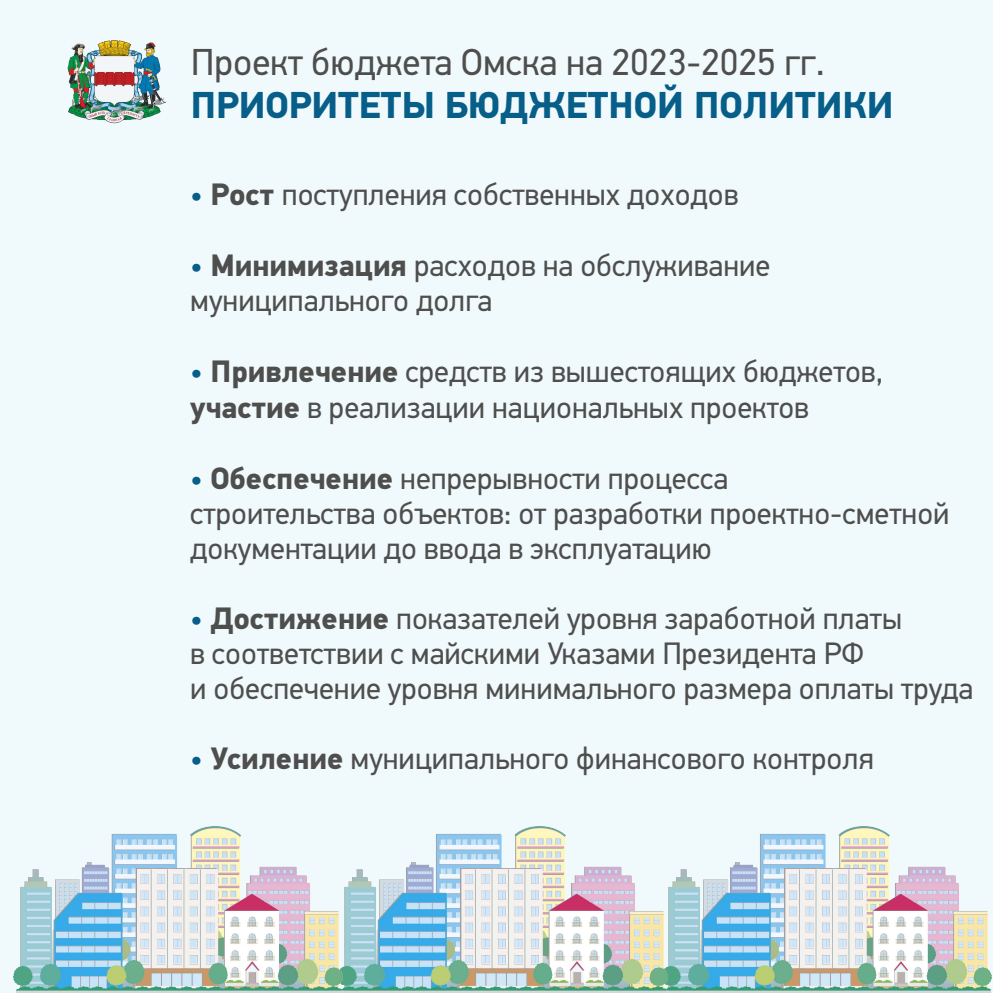
<style>
.page{position:relative;width:993px;height:993px;background:#fff}
.page>*{position:absolute;margin:0;border:0;box-sizing:border-box;transform-origin:0 0}
.t1{font:37.41px "PF Din Text Pro";color:#4e4e4d}
.t2{font:700 37.41px "PF Din Text Pro";color:#065e89}
.t3{font:30.87px/34.9px "PF Din Text Pro";color:#4e4e4d}
.s1{color:#065e89}
.s2{font-weight:700}
</style>
<div class="page">
<div style="left:0;top:0;width:992px;height:992px;background:#f0f9fc"></div>
<img style="left:67px;top:40px;width:100px;height:84px">
<img style="left:666px;top:826px;width:324px;height:166px">
<img style="left:343px;top:826px;width:323px;height:166px">
<img style="left:13px;top:826px;width:330px;height:166px">
<p class="t1" style="left:191px;top:46px;width:635px">Проект бюджета Омска на 2023-2025 гг.</p>
<p class="t2" style="left:191px;top:90px;width:704px">ПРИОРИТЕТЫ БЮДЖЕТНОЙ ПОЛИТИКИ</p>
<p class="t3" style="left:190px;top:180px;width:549px"><span class="s1">•</span> <span class="s2">Рост</span> поступления собственных доходов</p>
<p class="t3" style="left:190px;top:251px;width:581px;line-height:35.1px"><span class="s1">•</span> <span class="s2">Минимизация</span> расходов на обслуживание муниципального долга</p>
<p class="t3" style="left:190px;top:356px;width:694px;line-height:36.3px"><span class="s1">•</span> <span class="s2">Привлечение</span> средств из вышестоящих бюджетов, <span class="s2">участие</span> в реализации национальных проектов</p>
<p class="t3" style="left:190px;top:463px;width:760px"><span class="s1">•</span> <span class="s2">Обеспечение</span> непрерывности процесса<br>строительства объектов: от разработки проектно-сметной документации до ввода в эксплуатацию</p>
<p class="t3" style="left:190px;top:603px;width:784px"><span class="s1">•</span> <span class="s2">Достижение</span> показателей уровня заработной платы<br>в соответствии с майскими Указами Президента РФ<br>и обеспечение уровня минимального размера оплаты труда</p>
<p class="t3" style="left:190px;top:743px;width:685px"><span class="s1">•</span> <span class="s2">Усиление</span> муниципального финансового контроля</p>
</div>
